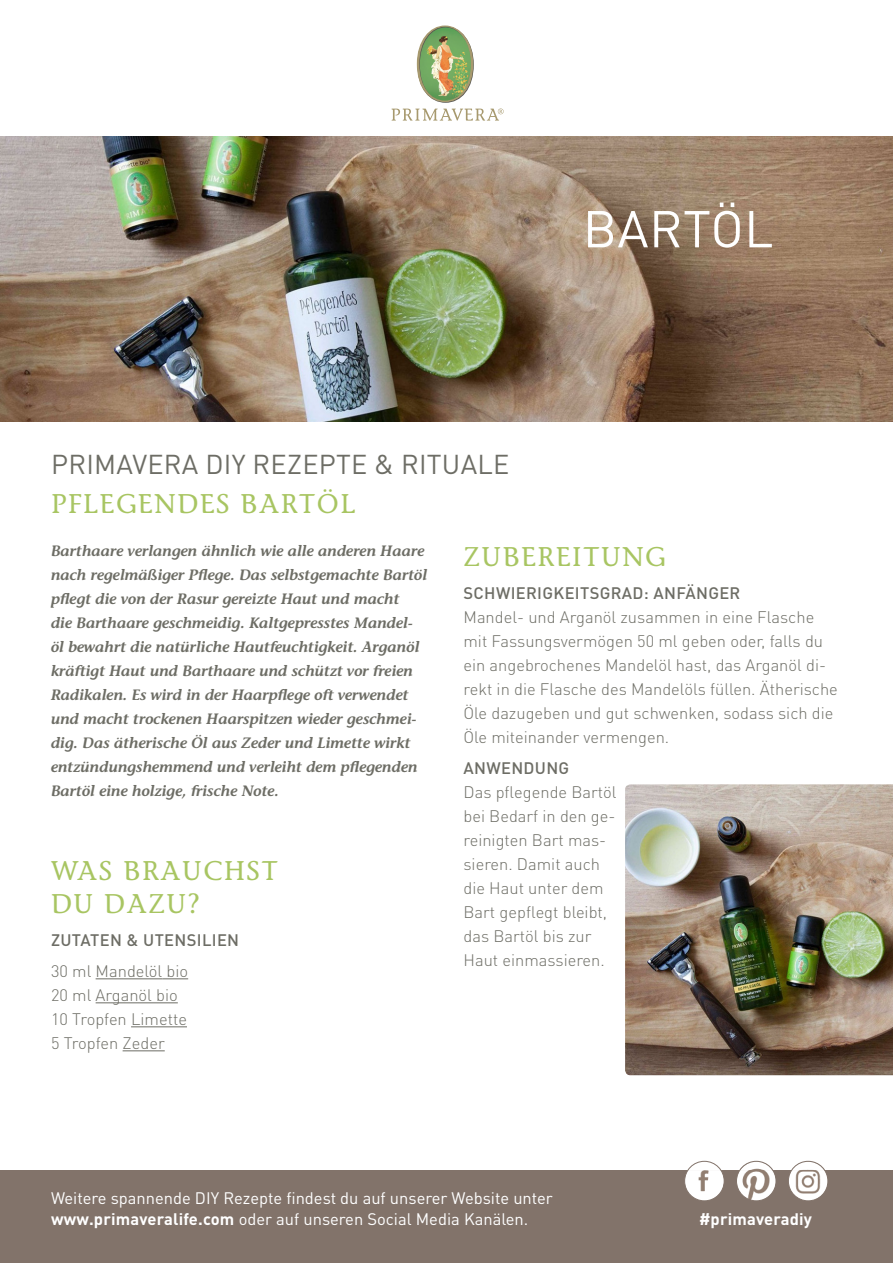
<style>
.page{position:relative;width:893px;height:1263px;background:#fff}
.page>*{position:absolute;margin:0;border:0;box-sizing:border-box;transform-origin:0 0}
.t1{font:51px "DINOT";letter-spacing:.01em;color:#fff}
.t2{font:27px/33px "Stone Informal";letter-spacing:.06em;color:#a8c562}
.t3{font:27px "DINOT";letter-spacing:.01em;color:#6d6d65}
.t4{font:300 16.5px/24px "DINOT";color:#6d6d65}
.t5{font:16.5px/21px "DINOT";color:#fff}
.t6{font:500 16.5px "DINOT";letter-spacing:.02em;color:#6d6d65}
.t7{font:700 16.5px "DINOT";letter-spacing:.01em;color:#fff}
.t8{font:italic 600 15px/24px "Stone Informal";letter-spacing:-.01em;color:#6d6d65}
.s1{font-weight:700}
</style>
<div class="page">
<img style="left:0;top:136px;width:893px;height:286px">
<hr style="left:96px;top:978px;width:66px;height:1px;background:#6d6d65">
<svg style="left:162px;top:978px;width:26px;height:1px"></svg>
<hr style="left:96px;top:1002px;width:82px;height:1px;background:#6d6d65">
<hr style="left:131px;top:1026px;width:56px;height:1px;background:#6d6d65">
<hr style="left:123px;top:1050px;width:42px;height:1px;background:#6d6d65">
<img style="left:625px;top:784px;width:268px;height:291px">
<svg style="left:391px;top:109px;width:113px;height:12px"></svg>
<img style="left:417px;top:26px;width:57px;height:77px">
<div style="left:0;top:1170px;width:893px;height:93px;background:#82736a"></div>
<img style="left:740px;top:1161px;width:33px;height:9px">
<img style="left:738px;top:1170px;width:36px;height:29px">
<div style="left:736px;top:1161px;width:40px;height:40px;border:1px solid #82736a;border-radius:50%"></div>
<img style="left:790px;top:1170px;width:36px;height:29px">
<div style="left:788px;top:1161px;width:40px;height:40px;border:1px solid #82736a;border-radius:50%"></div>
<img style="left:688px;top:1161px;width:33px;height:9px">
<img style="left:686px;top:1170px;width:36px;height:29px">
<div style="left:684px;top:1161px;width:40px;height:40px;border:1px solid #82736a;border-radius:50%"></div>
<h1 class="t1" style="left:583px;top:194px;width:192px">BARTÖL</h1>
<h2 class="t3" style="left:51px;top:445px;width:460px">PRIMAVERA DIY REZEPTE &amp; RITUALE</h2>
<h2 class="t2" style="left:51px;top:486px;width:306px">PFLEGENDES BARTÖL</h2>
<p class="t8" style="left:51px;top:539px;width:378px">Barthaare verlangen ähnlich wie alle anderen Haare nach regelmäßiger Pflege. Das selbstgemachte Bartöl pflegt die von der Rasur gereizte Haut und macht<br>die Barthaare geschmeidig. Kaltgepresstes Mandel&shy;öl bewahrt die natürliche Hautfeuchtigkeit. Arganöl kräftigt Haut und Barthaare und schützt vor freien Radikalen. Es wird in der Haarpflege oft verwendet und macht trockenen Haarspitzen wieder geschmei&shy;dig. Das ätherische Öl aus Zeder und Limette wirkt entzündungshemmend und verleiht dem pflegenden Bartöl eine holzige, frische Note.</p>
<h2 class="t2" style="left:51px;top:854px;width:228px">WAS BRAUCHST<br>DU DAZU?</h2>
<p class="t6" style="left:51px;top:929px;width:190px">ZUTATEN &amp; UTENSILIEN</p>
<p class="t4" style="left:51px;top:958px;width:139px">30 ml Mandelöl bio<br>20 ml Arganöl bio<br>10 Tropfen Limette<br>5 Tropfen Zeder</p>
<h2 class="t2" style="left:463px;top:540px;width:204px">ZUBEREITUNG</h2>
<p class="t6" style="left:463px;top:582px;width:278px">SCHWIERIGKEITSGRAD: ANFÄNGER</p>
<p class="t4" style="left:463px;top:604px;width:376px">Mandel- und Arganöl zusammen in eine Flasche mit Fassungsvermögen 50 ml geben oder, falls du ein angebrochenes Mandelöl hast, das Arganöl di&shy;rekt in die Flasche des Mandelöls füllen. Ätherische Öle dazugeben und gut schwenken, sodass sich die Öle miteinander vermengen.</p>
<p class="t6" style="left:463px;top:757px;width:107px">ANWENDUNG</p>
<p class="t4" style="left:463px;top:780px;width:155px">Das pflegende Bartöl bei Bedarf in den ge&shy;reinigten Bart mas&shy;sieren. Damit auch die Haut unter dem<br>Bart gepflegt bleibt, das Bartöl bis zur<br>Haut einmassieren.</p>
<p class="t5" style="left:51px;top:1187px;width:503px">Weitere spannende DIY Rezepte findest du auf unserer Website unter <span class="s1">www.primaveralife.com</span> oder auf unseren Social Media Kanälen.</p>
<p class="t7" style="left:699px;top:1208px;width:115px">#primaveradiy</p>
</div>
